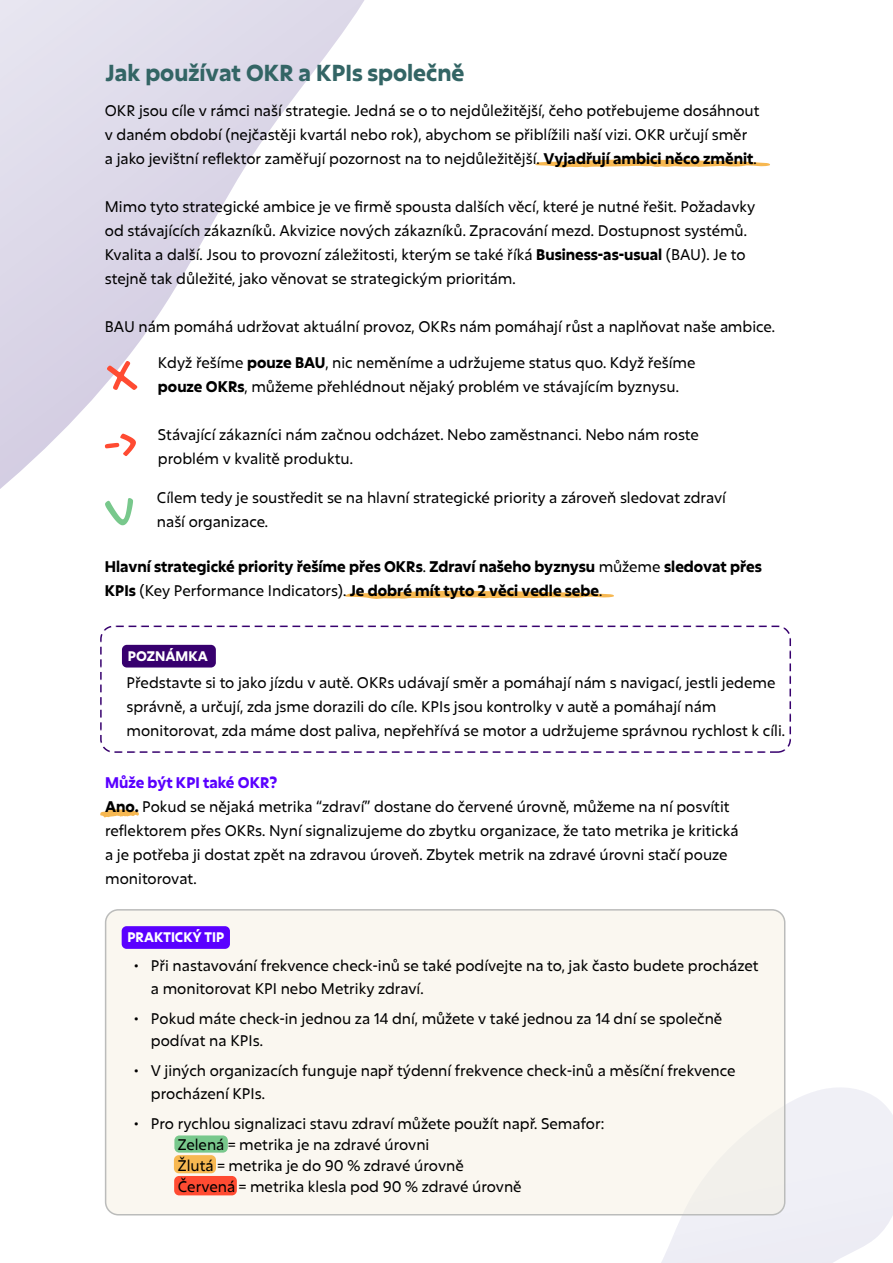
<style>
.page{position:relative;width:893px;height:1263px;background:#fff}
.page>*{position:absolute;margin:0;border:0;box-sizing:border-box;transform-origin:0 0}
.t1{font:52.5px/68.2px "Gochi Hand";color:#ff4b32}
.t2{font:52.5px "Gochi Hand";color:#78c88c}
.t3{font:700 22.5px "Excon";color:#336565}
.t4{font:15px/24px "Excon";color:#000}
.t5{font:700 15px/24px "Excon";color:#000}
.t6{font:700 13.5px "Excon";color:#fff}
.s1{font-weight:700}
.s2{font-weight:400}
.s3{font-weight:700;color:#5a00ff}
</style>
<div class="page">
<svg style="left:0;top:0;width:364px;height:489px"></svg>
<svg style="left:661px;top:1087px;width:231px;height:176px"></svg>
<svg style="left:100px;top:809px;width:39px;height:9px"></svg>
<div style="left:106px;top:910px;width:678px;height:305px;background:#faf7f0;border-radius:13px"></div>
<div style="left:105px;top:909px;width:680px;height:307px;border:2px solid #bbbcbb;border-radius:13px"></div>
<div style="left:122px;top:926px;width:108px;height:23px;background:#5a00ff;border-radius:5px"></div>
<div style="left:174px;top:1176px;width:63px;height:19px;background:#ff4b32;border-radius:5px"></div>
<div style="left:174px;top:1135px;width:54px;height:18px;background:#78c88c;border-radius:5px"></div>
<div style="left:174px;top:1155px;width:42px;height:18px;background:#f7b851;border-radius:5px"></div>
<svg style="left:535px;top:159px;width:235px;height:9px"></svg>
<svg style="left:345px;top:591px;width:269px;height:8px"></svg>
<div style="left:100px;top:626px;width:691px;height:127px;border:2px dashed #37006e;border-radius:13px"></div>
<div style="left:122px;top:645px;width:94px;height:23px;background:#37006e;border-radius:5px"></div>
<h2 class="t3" style="left:106px;top:57px;width:360px">Jak používat OKR a KPIs společně</h2>
<p class="t4" style="left:105px;top:98px;width:656px">OKR jsou cíle v rámci naší strategie. Jedná se o to nejdůležitější, čeho potřebujeme dosáhnout v daném období (nejčastěji kvartál nebo rok), abychom se přiblížili naší vizi. OKR určují směr<br>a jako jevištní reflektor zaměřují pozornost na to nejdůležitější. <span class="s1">Vyjadřují ambici něco změnit</span>.</p>
<p class="t4" style="left:105px;top:194px;width:652px">Mimo tyto strategické ambice je ve firmě spousta dalších věcí, které je nutné řešit. Požadavky od stávajících zákazníků. Akvizice nových zákazníků. Zpracování mezd. Dostupnost systémů.<br>Kvalita a další. Jsou to provozní záležitosti, kterým se také říká <span class="s1">Business-as-usual</span> (BAU). Je to stejně tak důležité, jako věnovat se strategickým prioritám.</p>
<p class="t4" style="left:105px;top:314px;width:671px">BAU nám pomáhá udržovat aktuální provoz, OKRs nám pomáhají růst a naplňovat naše ambice.</p>
<p class="t4" style="left:158px;top:350px;width:539px">Když řešíme <span class="s1">pouze BAU</span>, nic neměníme a udržujeme status quo. Když řešíme <span class="s1">pouze OKRs</span>, můžeme přehlédnout nějaký problém ve stávajícím byznysu.</p>
<p class="t4" style="left:158px;top:422px;width:542px">Stávající zákazníci nám začnou odcházet. Nebo zaměstnanci. Nebo nám roste problém v kvalitě produktu.</p>
<h1 class="t1" style="left:104px;top:345px;width:35px">X -&gt;</h1>
<p class="t4" style="left:157px;top:486px;width:570px">Cílem tedy je soustředit se na hlavní strategické priority a zároveň sledovat zdraví</p>
<h1 class="t2" style="left:106px;top:484px;width:31px">V</h1>
<p class="t4" style="left:157px;top:510px;width:113px">naší organizace.</p>
<p class="t5" style="left:105px;top:554px;width:658px">Hlavní strategické priority řešíme přes OKRs<span class="s2">.</span> Zdraví našeho byznysu <span class="s2">můžeme</span> sledovat přes<br>KPIs <span class="s2">(Key Performance Indicators).</span> Je dobré mít tyto 2 věci vedle sebe<span class="s2">.</span></p>
<p class="t6" style="left:128px;top:647px;width:82px">POZNÁMKA</p>
<p class="t4" style="left:126px;top:670px;width:660px">Představte si to jako jízdu v autě. OKRs udávají směr a pomáhají nám s navigací, jestli jedeme správně, a určují, zda jsme dorazili do cíle. KPIs jsou kontrolky v autě a pomáhají nám monitorovat, zda máme dost paliva, nepřehřívá se motor a udržujeme správnou rychlost k cíli.</p>
<p class="t4" style="left:105px;top:770px;width:635px"><span class="s3">Může být KPI také OKR?<br></span><span class="s1">Ano.</span> Pokud se nějaká metrika “zdraví” dostane do červené úrovně, můžeme na ní posvítit reflektorem přes OKRs. Nyní signalizujeme do zbytku organizace, že tato metrika je kritická a je potřeba ji dostat zpět na zdravou úroveň. Zbytek metrik na zdravé úrovni stačí pouze monitorovat.</p>
<p class="t6" style="left:127px;top:928px;width:98px">PRAKTICKÝ TIP</p>
<p class="t4" style="left:151px;top:954px;width:609px;line-height:22.5px;text-indent:-17px">• Při nastavování frekvence check-inů se také podívejte na to, jak často budete procházet a monitorovat KPI nebo Metriky zdraví.</p>
<p class="t4" style="left:151px;top:1007px;width:573px;line-height:22.5px;text-indent:-17px">• Pokud máte check-in jednou za 14 dní, můžete v také jednou za 14 dní se společně podívat na KPIs.</p>
<p class="t4" style="left:151px;top:1059px;width:586px;line-height:22.5px;text-indent:-17px">• V jiných organizacích funguje např týdenní frekvence check-inů a měsíční frekvence procházení KPIs.</p>
<p class="t4" style="left:178px;top:1113px;width:428px;line-height:21px;text-indent:-44px">• Pro rychlou signalizaci stavu zdraví můžete použít např. Semafor:<br>Zelená = metrika je na zdravé úrovni<br>Žlutá = metrika je do 90 % zdravé úrovně<br>Červená = metrika klesla pod 90 % zdravé úrovně</p>
</div>
